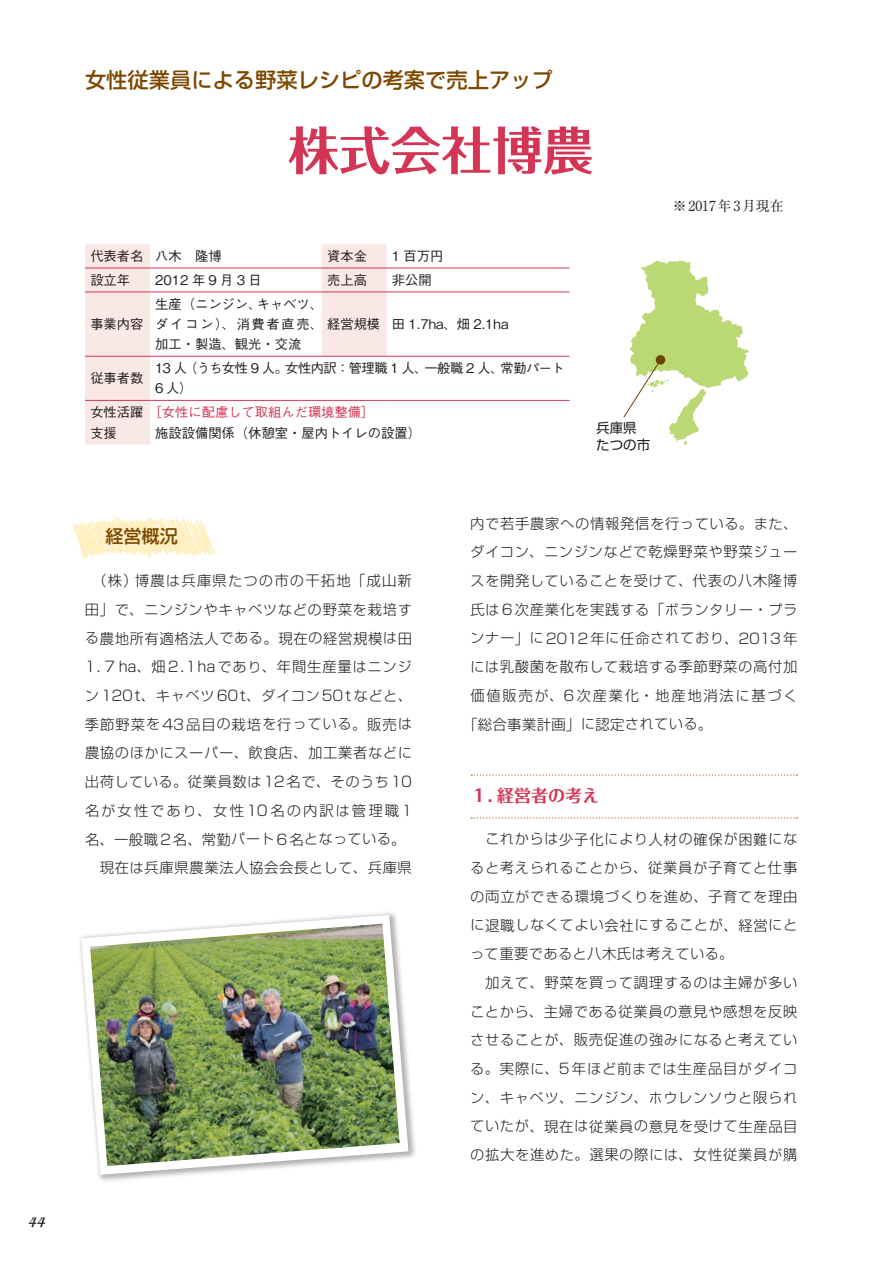
<style>
.page{position:relative;width:893px;height:1263px;background:#fff}
.page>*{position:absolute;margin:0;border:0;box-sizing:border-box;transform-origin:0 0}
.t1{font:700 51px "Folk Pro";color:#d43555}
.t2{font:500 21.3px "Soft Go Std";color:#7d4800}
.t3{font:500 18px "Soft Go Std";color:#7d4800}
.t4{font:700 16.95px "Folk Pro";color:#d43555}
.t5{font:700 15.9px "Isadora";color:#231f20}
.t6{font:300 14.4px/28.7px "Soft Go Std";letter-spacing:.045em;color:#231f20}
.t7{font:300 14.4px "Soft Go Std";letter-spacing:-.01em;color:#231f20}
.t8{font:300 14.4px "Soft Go Std";letter-spacing:.085em;color:#231f20}
.t9{font:300 14.4px "Soft Go Std";letter-spacing:.065em;color:#231f20}
.t10{font:300 14.4px "Soft Go Std";letter-spacing:.145em;color:#231f20}
.t11{font:300 14.4px "Soft Go Std";letter-spacing:.12em;color:#231f20}
.t12{font:300 13.8px/28.7px "Soft Go Std";letter-spacing:.08em;color:#231f20;text-align:justify}
.t13{font:13.8px "Ryumin Pro";color:#231f20}
.t14{font:13.5px/17.4px "Soft Go Std";color:#231f20}
.t15{font:500 13.35px/20.2px "Gothic BBB Pro";color:#231f20}
.t16{font:500 13.35px/20.2px "Gothic BBB Pro";letter-spacing:-.04em;color:#231f20}
.t17{font:500 13.35px/20.2px "Gothic BBB Pro";color:#d43555}
.t18{font:500 13.35px "Gothic BBB Pro";letter-spacing:.25em;color:#231f20}
.s1{color:#231f20}
.s2{font-size:13.8px}
.s3{font-size:14.4px}
</style>
<div class="page">
<svg style="left:471px;top:774px;width:327px;height:2px"></svg>
<svg style="left:471px;top:817px;width:327px;height:2px"></svg>
<svg style="left:85px;top:244px;width:302px;height:200px"></svg>
<hr style="left:85px;top:268px;width:65px;height:1px;background:#d43555">
<hr style="left:150px;top:268px;width:172px;height:1px;background:#d43555">
<hr style="left:322px;top:268px;width:65px;height:1px;background:#d43555">
<hr style="left:387px;top:268px;width:182px;height:1px;background:#d43555">
<hr style="left:85px;top:292px;width:65px;height:1px;background:#d43555">
<hr style="left:150px;top:292px;width:172px;height:1px;background:#d43555">
<hr style="left:322px;top:292px;width:65px;height:1px;background:#d43555">
<hr style="left:387px;top:292px;width:182px;height:1px;background:#d43555">
<hr style="left:85px;top:356px;width:65px;height:1px;background:#d43555">
<hr style="left:150px;top:356px;width:172px;height:1px;background:#d43555">
<hr style="left:322px;top:356px;width:65px;height:1px;background:#d43555">
<hr style="left:387px;top:356px;width:182px;height:1px;background:#d43555">
<hr style="left:85px;top:400px;width:65px;height:1px;background:#d43555">
<hr style="left:150px;top:400px;width:172px;height:1px;background:#d43555">
<hr style="left:322px;top:400px;width:65px;height:1px;background:#d43555">
<hr style="left:387px;top:400px;width:182px;height:1px;background:#d43555">
<div style="left:77px;top:910px;width:340px;height:273px;background:#231f20;opacity:.35"></div>
<svg style="left:81px;top:915px;width:327px;height:260px"></svg>
<img style="left:90px;top:924px;width:310px;height:242px">
<svg style="left:623px;top:260px;width:125px;height:184px"></svg>
<div style="left:656px;top:355px;width:9px;height:10px;background:#6a4400;border-radius:50%"></div>
<img style="left:73px;top:515px;width:142px;height:44px">
<p class="t5" style="left:28px;top:1213px;width:19px">44</p>
<h2 class="t2" style="left:85px;top:65px;width:469px">女性従業員による野菜レシピの考案で売上アップ</h2>
<h1 class="t1" style="left:288px;top:107px;width:308px">株式会社博農</h1>
<p class="t15" style="left:90px;top:244px;width:133px">代表者名 八木　隆博</p>
<p class="t15" style="left:327px;top:244px;width:41px">資本金</p>
<p class="t15" style="left:392px;top:244px;width:53px">1 百万円</p>
<p class="t15" style="left:90px;top:268px;width:41px">設立年</p>
<p class="t18" style="left:155px;top:269px;width:108px">2012年9月3日</p>
<p class="t15" style="left:327px;top:268px;width:41px">売上高</p>
<p class="t15" style="left:392px;top:268px;width:41px">非公開</p>
<p class="t15" style="left:90px;top:312px;width:55px">事業内容</p>
<p class="t15" style="left:155px;top:292px;width:355px">生産（ニンジン、キャベツ、<br>ダイコン）、消費者直売、経営規模 田 1.7ha、畑 2.1ha加工・製造、観光・交流</p>
<p class="t15" style="left:90px;top:367px;width:55px">従事者数</p>
<p class="t16" style="left:155px;top:356px;width:411px">13 人（うち女性 9 人。女性内訳：管理職 1 人、一般職 2 人、常勤パート<br>6 人）</p>
<p class="t17" style="left:90px;top:401px;width:286px"><span class="s1">女性活躍</span>［女性に配慮して取組んだ環境整備］<span class="s1">支援</span></p>
<p class="t15" style="left:155px;top:421px;width:267px">施設設備関係（休憩室・屋内トイレの設置）</p>
<p class="t14" style="left:596px;top:418px;width:56px">兵庫県たつの市</p>
<p class="t13" style="left:673px;top:195px;width:112px">※ 2017年 3月現在</p>
<h3 class="t3" style="left:105px;top:523px;width:74px">経営概況</h3>
<p class="t8" style="left:93px;top:570px;width:321px">（株）博農<span class="s2">は</span>兵庫県<span class="s2">たつの</span>市<span class="s2">の</span>干拓地「成山新</p>
<p class="t12" style="left:85px;top:594px;width:328px"><span class="s3">田」</span>で<span class="s3">、</span>ニンジンやキャベツなどの<span class="s3">野菜</span>を<span class="s3">栽培</span>す</p>
<p class="t6" style="left:85px;top:623px;width:328px"><span class="s2">る</span>農地所有適格法人<span class="s2">である</span>。現在<span class="s2">の</span>経営規模<span class="s2">は</span>田</p>
<p class="t6" style="left:85px;top:651px;width:328px">1.７ha、畑2.1ha<span class="s2">であり</span>、年間生産量<span class="s2">はニンジ</span></p>
<p class="t7" style="left:85px;top:685px;width:328px"><span class="s2">ン</span>120t、<span class="s2">キャベツ</span>60t、<span class="s2">ダイコン</span>50t<span class="s2">などと</span>、</p>
<p class="t9" style="left:85px;top:714px;width:328px">季節野菜<span class="s2">を</span>43品目<span class="s2">の</span>栽培<span class="s2">を</span>行<span class="s2">っている</span>。販売<span class="s2">は</span></p>
<p class="t6" style="left:85px;top:737px;width:328px">農協<span class="s2">のほかにスーパー</span>、飲食店、加工業者<span class="s2">などに</span></p>
<p class="t6" style="left:85px;top:766px;width:329px">出荷<span class="s2">している</span>。従業員数<span class="s2">は</span>12名<span class="s2">で</span>、<span class="s2">そのうち</span>10</p>
<p class="t10" style="left:85px;top:800px;width:329px">名<span class="s2">が</span>女性<span class="s2">であり</span>、女性10名<span class="s2">の</span>内訳<span class="s2">は</span>管理職1</p>
<p class="t8" style="left:85px;top:829px;width:322px">名、一般職2名、常勤<span class="s2">パート</span>6名<span class="s2">となっている</span>。</p>
<p class="t6" style="left:100px;top:852px;width:314px">現在<span class="s2">は</span>兵庫県農業法人協会会長<span class="s2">として</span>、兵庫県</p>
<p class="t6" style="left:470px;top:508px;width:329px">内<span class="s2">で</span>若手農家<span class="s2">への</span>情報発信<span class="s2">を</span>行<span class="s2">っている</span>。<span class="s2">また</span>、</p>
<p class="t12" style="left:470px;top:536px;width:328px">ダイコン<span class="s3">、</span>ニンジンなどで<span class="s3">乾燥野菜</span>や<span class="s3">野菜</span>ジュースを<span class="s3">開発</span>していることを<span class="s3">受</span>けて<span class="s3">、代表</span>の<span class="s3">八木隆博氏</span>は<span class="s3">6次産業化</span>を<span class="s3">実践</span>する<span class="s3">「</span>ボランタリー<span class="s3">・</span>プラ</p>
<p class="t7" style="left:470px;top:628px;width:328px"><span class="s2">ンナー</span>」<span class="s2">に</span>2012年<span class="s2">に</span>任命<span class="s2">されており</span>、2013年</p>
<p class="t6" style="left:470px;top:651px;width:328px"><span class="s2">には</span>乳酸菌<span class="s2">を</span>散布<span class="s2">して</span>栽培<span class="s2">する</span>季節野菜<span class="s2">の</span>高付加</p>
<p class="t11" style="left:470px;top:685px;width:328px">価値販売<span class="s2">が</span>、6次産業化・地産地消法<span class="s2">に</span>基<span class="s2">づく</span></p>
<p class="t6" style="left:463px;top:709px;width:251px">「総合事業計画」<span class="s2">に</span>認定<span class="s2">されている</span>。</p>
<p class="t4" style="left:470px;top:781px;width:130px">１. 経営者の考え</p>
<p class="t12" style="left:470px;top:824px;width:328px;text-indent:15px">これからは<span class="s3">少子化</span>により<span class="s3">人材</span>の<span class="s3">確保</span>が<span class="s3">困難</span>になると<span class="s3">考</span>えられることから<span class="s3">、従業員</span>が<span class="s3">子育</span>てと<span class="s3">仕事</span>の<span class="s3">両立</span>ができる<span class="s3">環境</span>づくりを<span class="s3">進</span>め<span class="s3">、子育</span>てを<span class="s3">理由</span>に<span class="s3">退職</span>しなくてよい<span class="s3">会社</span>にすることが<span class="s3">、経営</span>にとって<span class="s3">重要</span>であると<span class="s3">八木氏</span>は<span class="s3">考</span>えている<span class="s3">。</span></p>
<p class="t12" style="left:485px;top:967px;width:313px"><span class="s3">加</span>えて<span class="s3">、野菜</span>を<span class="s3">買</span>って<span class="s3">調理</span>するのは<span class="s3">主婦</span>が<span class="s3">多</span>い</p>
<p class="t6" style="left:470px;top:996px;width:328px"><span class="s2">ことから</span>、主婦<span class="s2">である</span>従業員<span class="s2">の</span>意見<span class="s2">や</span>感想<span class="s2">を</span>反映</p>
<p class="t12" style="left:470px;top:1024px;width:328px">させることが<span class="s3">、販売促進</span>の<span class="s3">強</span>みになると<span class="s3">考</span>えている<span class="s3">。実際</span>に<span class="s3">、5年</span>ほど<span class="s3">前</span>までは<span class="s3">生産品目</span>がダイコン<span class="s3">、</span>キャベツ<span class="s3">、</span>ニンジン<span class="s3">、</span>ホウレンソウと<span class="s3">限</span>られ</p>
<p class="t6" style="left:471px;top:1110px;width:328px"><span class="s2">ていたが</span>、現在<span class="s2">は</span>従業員<span class="s2">の</span>意見<span class="s2">を</span>受<span class="s2">けて</span>生産品目<span class="s2">の</span>拡大<span class="s2">を</span>進<span class="s2">めた</span>。選果<span class="s2">の</span>際<span class="s2">には</span>、女性従業員<span class="s2">が</span>購</p>
</div>
